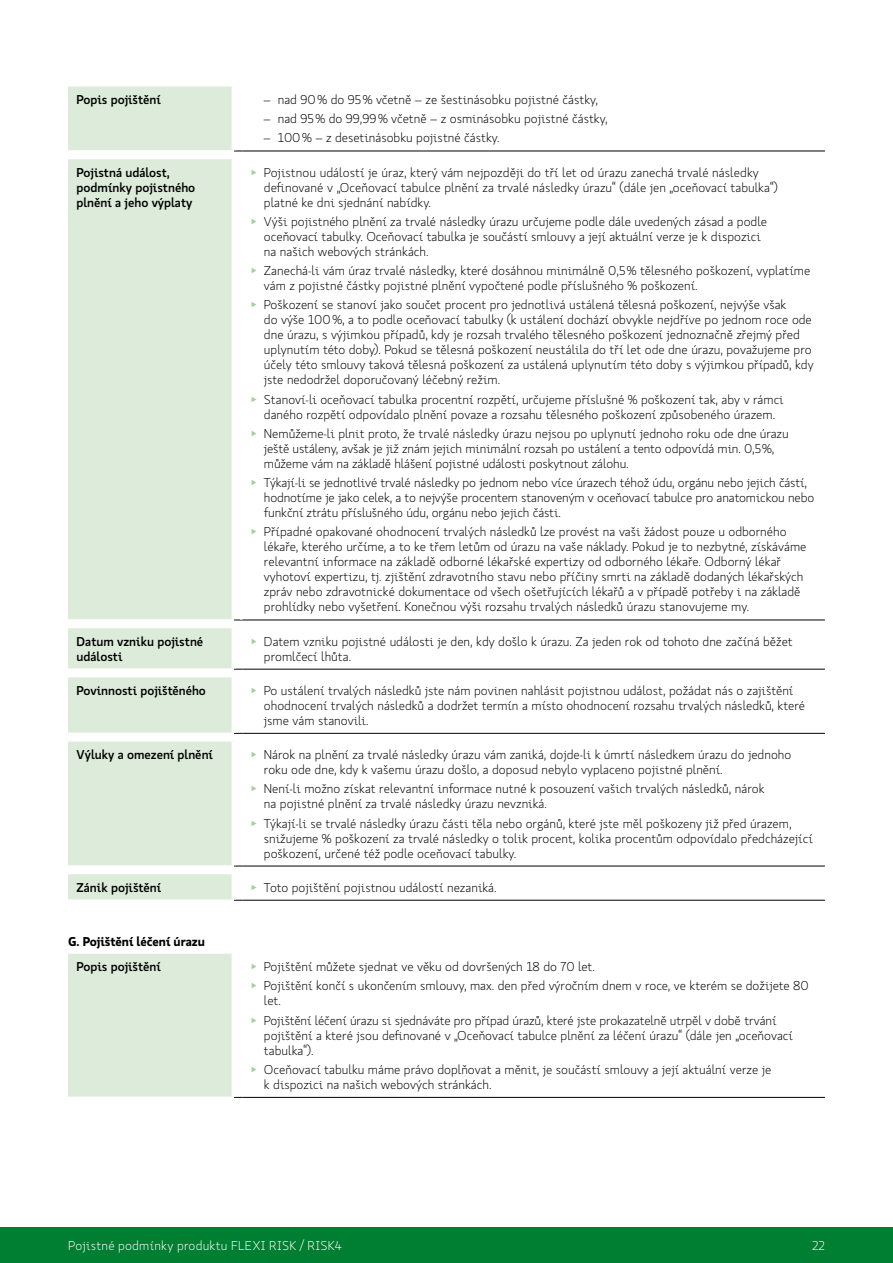
<style>
.page{position:relative;width:893px;height:1263px;background:#fff}
.page>*{position:absolute;margin:0;border:0;box-sizing:border-box;transform-origin:0 0}
.t1{font:300 12.75px/15px "Koop Pro";color:#000}
.t2{font:500 12.75px/15px "Koop Pro";color:#000}
.t3{font:300 12.75px "Koop Pro";letter-spacing:.02em;color:#fff}
.t4{font:700 12.75px "Koop Pro";color:#000}
.s1{color:#a2cf9c}
</style>
<div class="page">
<div style="left:0;top:1227px;width:893px;height:36px;background:#007e31"></div>
<div style="left:68px;top:86px;width:166px;height:65px;background:#ddecda"></div>
<hr style="left:242px;top:151px;width:583px;height:1px;background:#000">
<hr style="left:68px;top:85px;width:168px;height:2px;background:#fff">
<hr style="left:68px;top:150px;width:166px;height:2px;background:#fff">
<hr style="left:232px;top:87px;width:4px;height:63px;background:#fff">
<div style="left:68px;top:158px;width:166px;height:462px;background:#ddecda"></div>
<hr style="left:68px;top:619px;width:166px;height:2px;background:#fff">
<hr style="left:68px;top:158px;width:168px;height:1px;background:#fff">
<hr style="left:232px;top:159px;width:4px;height:460px;background:#fff">
<hr style="left:242px;top:620px;width:583px;height:1px;background:#000">
<div style="left:68px;top:627px;width:166px;height:42px;background:#ddecda"></div>
<hr style="left:242px;top:669px;width:583px;height:1px;background:#000">
<hr style="left:68px;top:627px;width:168px;height:1px;background:#fff">
<hr style="left:68px;top:668px;width:166px;height:2px;background:#fff">
<hr style="left:232px;top:628px;width:4px;height:40px;background:#fff">
<div style="left:68px;top:677px;width:166px;height:56px;background:#ddecda"></div>
<hr style="left:242px;top:733px;width:583px;height:1px;background:#000">
<hr style="left:68px;top:732px;width:166px;height:2px;background:#fff">
<hr style="left:232px;top:677px;width:4px;height:55px;background:#fff">
<div style="left:68px;top:741px;width:166px;height:125px;background:#ddecda"></div>
<hr style="left:242px;top:866px;width:583px;height:1px;background:#000">
<hr style="left:68px;top:865px;width:166px;height:2px;background:#fff">
<hr style="left:232px;top:741px;width:4px;height:124px;background:#fff">
<div style="left:68px;top:873px;width:166px;height:27px;background:#ddecda"></div>
<hr style="left:242px;top:900px;width:583px;height:1px;background:#000">
<hr style="left:68px;top:873px;width:168px;height:1px;background:#fff">
<hr style="left:68px;top:899px;width:166px;height:2px;background:#fff">
<hr style="left:232px;top:874px;width:4px;height:25px;background:#fff">
<div style="left:68px;top:953px;width:166px;height:144px;background:#ddecda"></div>
<hr style="left:242px;top:1097px;width:583px;height:1px;background:#000">
<hr style="left:68px;top:952px;width:168px;height:2px;background:#fff">
<hr style="left:68px;top:1096px;width:166px;height:2px;background:#fff">
<hr style="left:232px;top:954px;width:4px;height:142px;background:#fff">
<p class="t2" style="left:77px;top:91px;width:86px">Popis pojištění</p>
<p class="t1" style="left:264px;top:92px;width:336px">– nad 90% do 95% včetně – ze šestinásobku pojistné částky,</p>
<p class="t1" style="left:264px;top:111px;width:345px">– nad 95% do 99,99% včetně – z osminásobku pojistné částky,</p>
<p class="t1" style="left:264px;top:130px;width:238px">– 100% – z desetinásobku pojistné částky.</p>
<p class="t2" style="left:77px;top:164px;width:120px">Pojistná událost, podmínky pojistného plnění a jeho výplaty</p>
<p class="t1" style="left:264px;top:164px;width:515px;text-indent:-13px"><span class="s1">▶</span> Pojistnou událostí je úraz, který vám nejpozději do tří let od úrazu zanechá trvalé následky definované v „Oceňovací tabulce plnění za trvalé následky úrazu“ (dále jen „oceňovací tabulka“) platné ke dni sjednání nabídky.</p>
<p class="t1" style="left:264px;top:214px;width:505px;text-indent:-13px"><span class="s1">▶</span> Výši pojistného plnění za trvalé následky úrazu určujeme podle dále uvedených zásad a podle oceňovací tabulky. Oceňovací tabulka je součástí smlouvy a její aktuální verze je k dispozici na našich webových stránkách.</p>
<p class="t1" style="left:264px;top:263px;width:548px;text-indent:-13px"><span class="s1">▶</span> Zanechá-li vám úraz trvalé následky, které dosáhnou minimálně 0,5% tělesného poškození, vyplatíme vám z pojistné částky pojistné plnění vypočtené podle příslušného % poškození.</p>
<p class="t1" style="left:264px;top:297px;width:551px;text-indent:-13px"><span class="s1">▶</span> Poškození se stanoví jako součet procent pro jednotlivá ustálená tělesná poškození, nejvýše však<br>do výše 100%, a to podle oceňovací tabulky (k ustálení dochází obvykle nejdříve po jednom roce ode dne úrazu, s výjimkou případů, kdy je rozsah trvalého tělesného poškození jednoznačně zřejmý před uplynutím této doby). Pokud se tělesná poškození neustálila do tří let ode dne úrazu, považujeme pro účely této smlouvy taková tělesná poškození za ustálená uplynutím této doby s výjimkou případů, kdy jste nedodržel doporučovaný léčebný režim.</p>
<p class="t1" style="left:251px;top:391px;width:534px;text-align:center"><span class="s1">▶</span> Stanoví-li oceňovací tabulka procentní rozpětí, určujeme příslušné % poškození tak, aby v rámci daného rozpětí odpovídalo plnění povaze a rozsahu tělesného poškození způsobeného úrazem.</p>
<p class="t1" style="left:264px;top:426px;width:526px;text-indent:-13px"><span class="s1">▶</span> Nemůžeme-li plnit proto, že trvalé následky úrazu nejsou po uplynutí jednoho roku ode dne úrazu ještě ustáleny, avšak je již znám jejich minimální rozsah po ustálení a tento odpovídá min. 0,5%, můžeme vám na základě hlášení pojistné události poskytnout zálohu.</p>
<p class="t1" style="left:264px;top:475px;width:552px;text-indent:-13px"><span class="s1">▶</span> Týkají-li se jednotlivé trvalé následky po jednom nebo více úrazech téhož údu, orgánu nebo jejich částí, hodnotíme je jako celek, a to nejvýše procentem stanoveným v oceňovací tabulce pro anatomickou nebo funkční ztrátu příslušného údu, orgánu nebo jejich části.</p>
<p class="t1" style="left:264px;top:524px;width:544px;text-indent:-13px"><span class="s1">▶</span> Případné opakované ohodnocení trvalých následků lze provést na vaši žádost pouze u odborného lékaře, kterého určíme, a to ke třem letům od úrazu na vaše náklady. Pokud je to nezbytné, získáváme relevantní informace na základě odborné lékařské expertizy od odborného lékaře. Odborný lékař vyhotoví expertizu, tj. zjištění zdravotního stavu nebo příčiny smrti na základě dodaných lékařských zpráv nebo zdravotnické dokumentace od všech ošetřujících lékařů a v případě potřeby i na základě prohlídky nebo vyšetření. Konečnou výši rozsahu trvalých následků úrazu stanovujeme my.</p>
<p class="t2" style="left:77px;top:633px;width:128px">Datum vzniku pojistné události</p>
<p class="t1" style="left:264px;top:633px;width:530px;text-indent:-13px"><span class="s1">▶</span> Datem vzniku pojistné události je den, kdy došlo k úrazu. Za jeden rok od tohoto dne začíná běžet promlčecí lhůta.</p>
<p class="t2" style="left:77px;top:682px;width:131px">Povinnosti pojištěného</p>
<p class="t1" style="left:264px;top:683px;width:543px;text-indent:-13px"><span class="s1">▶</span> Po ustálení trvalých následků jste nám povinen nahlásit pojistnou událost, požádat nás o zajištění ohodnocení trvalých následků a dodržet termín a místo ohodnocení rozsahu trvalých následků, které jsme vám stanovili.</p>
<p class="t2" style="left:77px;top:746px;width:138px">Výluky a omezení plnění</p>
<p class="t1" style="left:264px;top:747px;width:529px;text-indent:-13px"><span class="s1">▶</span> Nárok na plnění za trvalé následky úrazu vám zaniká, dojde-li k úmrtí následkem úrazu do jednoho roku ode dne, kdy k vašemu úrazu došlo, a doposud nebylo vyplaceno pojistné plnění.</p>
<p class="t1" style="left:264px;top:781px;width:502px;text-indent:-13px"><span class="s1">▶</span> Není-li možno získat relevantní informace nutné k posouzení vašich trvalých následků, nárok na pojistné plnění za trvalé následky úrazu nevzniká.</p>
<p class="t1" style="left:264px;top:815px;width:550px;text-indent:-13px"><span class="s1">▶</span> Týkají-li se trvalé následky úrazu části těla nebo orgánů, které jste měl poškozeny již před úrazem, snižujeme % poškození za trvalé následky o tolik procent, kolika procentům odpovídalo předcházející poškození, určené též podle oceňovací tabulky.</p>
<p class="t2" style="left:77px;top:879px;width:86px">Zánik pojištění</p>
<p class="t1" style="left:251px;top:879px;width:247px"><span class="s1">▶</span> Toto pojištění pojistnou událostí nezaniká.</p>
<p class="t4" style="left:68px;top:932px;width:139px">G. Pojištění léčení úrazu</p>
<p class="t2" style="left:77px;top:959px;width:86px">Popis pojištění</p>
<p class="t1" style="left:251px;top:957px;width:559px;line-height:19.2px"><span class="s1">▶</span> Pojištění můžete sjednat ve věku od dovršených 18 do 70 let.<br><span class="s1">▶</span> Pojištění končí s ukončením smlouvy, max. den před výročním dnem v roce, ve kterém se dožijete 80</p>
<p class="t1" style="left:251px;top:991px;width:527px;line-height:19.2px;text-indent:13px">let.<br><span class="s1">▶</span> Pojištění léčení úrazu si sjednáváte pro případ úrazů, které jste prokazatelně utrpěl v době trvání</p>
<p class="t1" style="left:264px;top:1027px;width:530px">pojištění a které jsou definované v „Oceňovací tabulce plnění za léčení úrazu“ (dále jen „oceňovací tabulka“).</p>
<p class="t1" style="left:264px;top:1062px;width:509px;text-indent:-13px"><span class="s1">▶</span> Oceňovací tabulku máme právo doplňovat a měnit, je součástí smlouvy a její aktuální verze je k dispozici na našich webových stránkách.</p>
<p class="t3" style="left:68px;top:1237px;width:275px">Pojistné podmínky produktu FLEXI RISK / RISK4</p>
<p class="t3" style="left:812px;top:1237px;width:14px">22</p>
</div>
